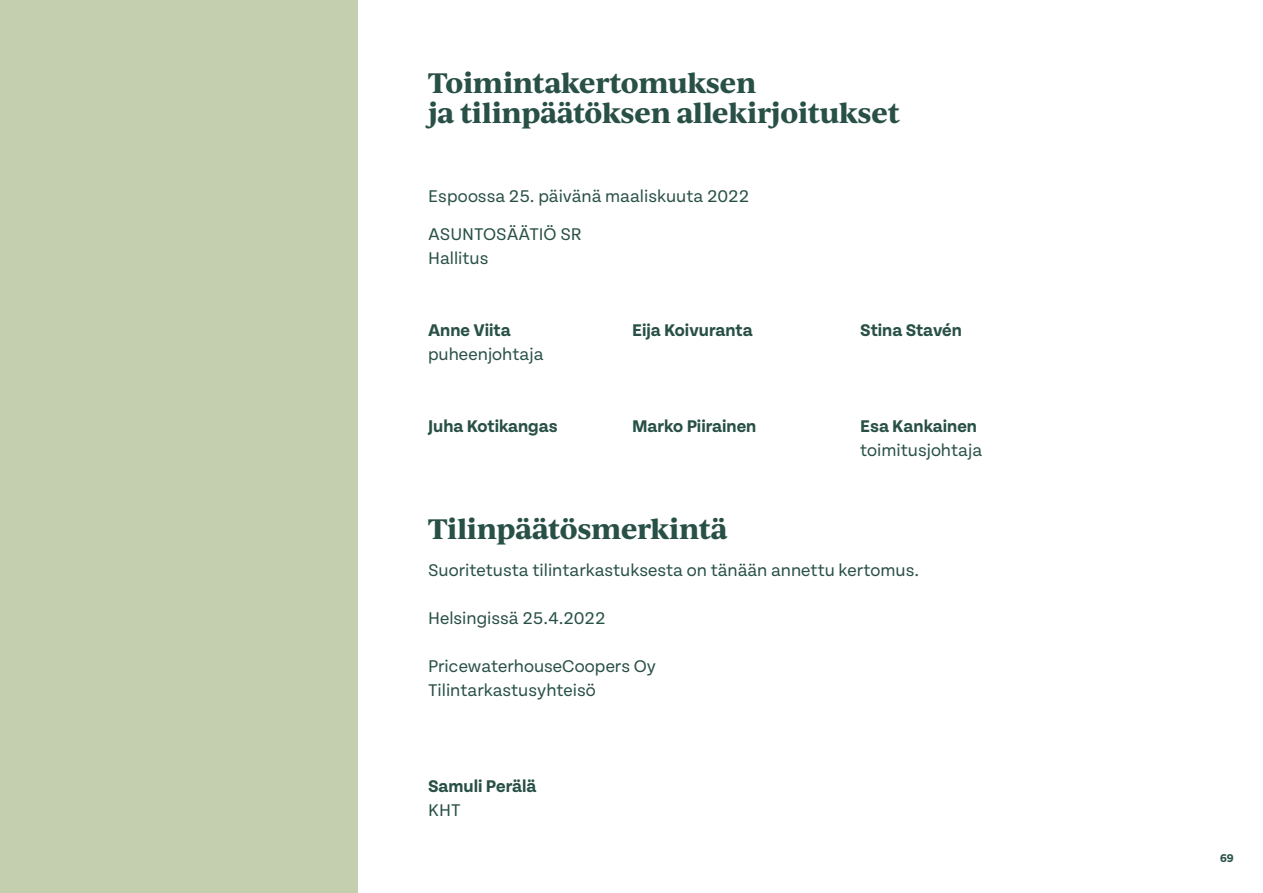
<style>
.page{position:relative;width:1263px;height:893px;background:#fff}
.page>*{position:absolute;margin:0;border:0;box-sizing:border-box;transform-origin:0 0}
.t1{font:700 27px/30px "Ivy Journal";letter-spacing:-.01em;color:#285046}
.t2{font:18px/38.7px "Tenon";color:#285046}
.t3{font:700 18px "Tenon";color:#285046}
.t4{font:700 12px "Tenon";color:#285046}
</style>
<div class="page">
<div style="left:0;top:0;width:358px;height:893px;background:#c3cfaf"></div>
<h1 class="t1" style="left:428px;top:67px;width:474px">Toimintakertomuksen<br>ja tilinpäätöksen allekirjoitukset</h1>
<p class="t2" style="left:428px;top:177px;width:323px">Espoossa 25. päivänä maaliskuuta 2022<br>ASUNTOSÄÄTIÖ SR</p>
<p class="t2" style="left:428px;top:239px;width:62px">Hallitus</p>
<p class="t3" style="left:428px;top:321px;width:84px">Anne Viita</p>
<p class="t3" style="left:632px;top:321px;width:122px">Eija Koivuranta</p>
<p class="t3" style="left:860px;top:321px;width:103px">Stina Stavén</p>
<p class="t2" style="left:428px;top:335px;width:117px">puheenjohtaja</p>
<p class="t3" style="left:428px;top:417px;width:131px">Juha Kotikangas</p>
<p class="t3" style="left:632px;top:417px;width:126px">Marko Piirainen</p>
<p class="t3" style="left:860px;top:417px;width:118px">Esa Kankainen</p>
<p class="t2" style="left:860px;top:431px;width:124px">toimitusjohtaja</p>
<h1 class="t1" style="left:428px;top:513px;width:301px">Tilinpäätösmerkintä</h1>
<p class="t2" style="left:428px;top:551px;width:492px">Suoritetusta tilintarkastuksesta on tänään annettu kertomus.</p>
<p class="t2" style="left:428px;top:599px;width:179px">Helsingissä 25.4.2022</p>
<p class="t2" style="left:428px;top:655px;width:229px;line-height:24px">PricewaterhouseCoopers Oy<br>Tilintarkastusyhteisö</p>
<p class="t3" style="left:428px;top:777px;width:110px">Samuli Perälä</p>
<p class="t2" style="left:428px;top:791px;width:34px">KHT</p>
<p class="t4" style="left:1220px;top:851px;width:15px">69</p>
</div>
